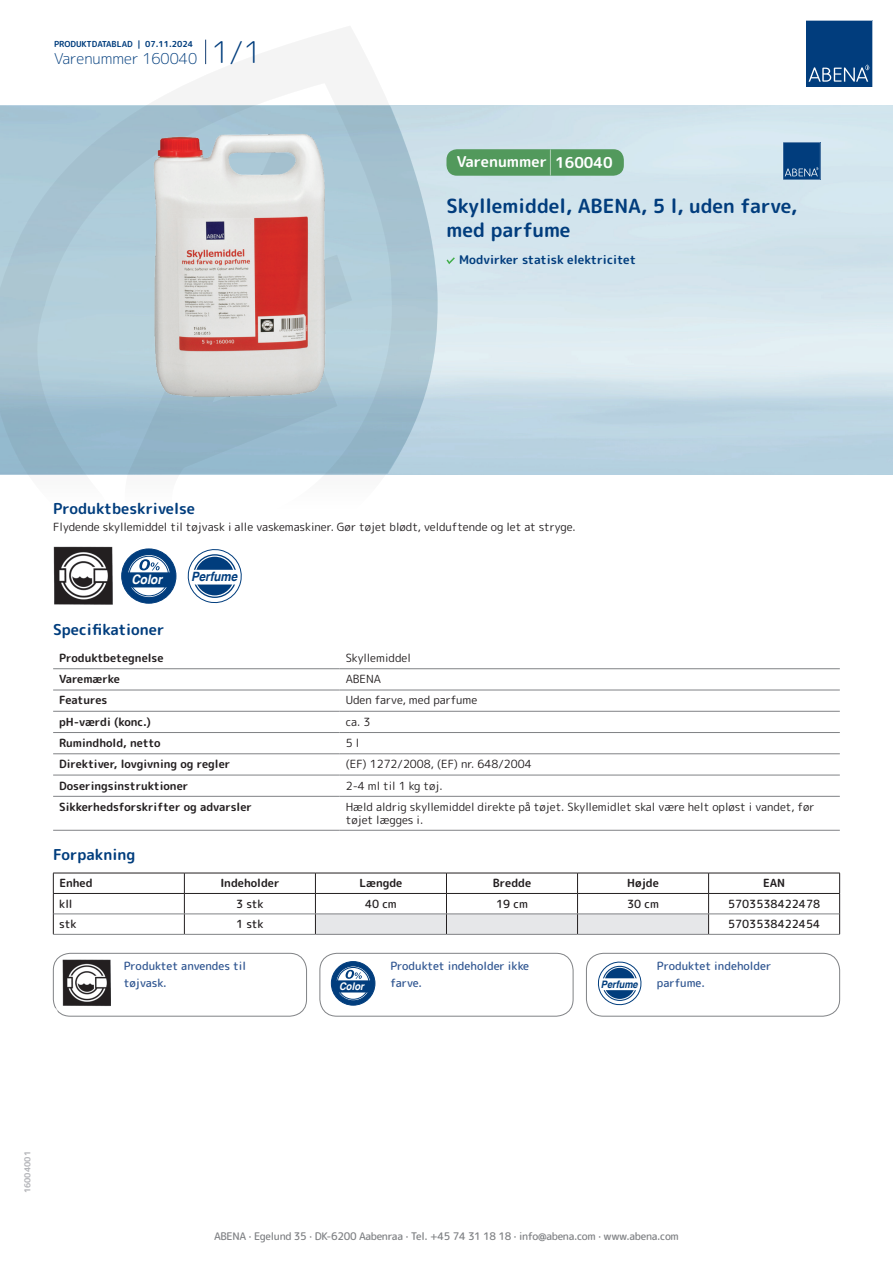
<style>
.page{position:relative;width:893px;height:1263px;background:#fff}
.page>*{position:absolute;margin:0;border:0;box-sizing:border-box;transform-origin:0 0}
.t1{font:700 19.5px/24px "Rounded Mplus 1 c";color:#013d7d}
.t2{font:700 15px "Rounded Mplus 1 c";color:#013d7d}
.t3{font:300 15px "Rounded Mplus 1 c";color:#013d7d}
.t4{font:700 15px "Rounded Mplus 1 c";color:#fff}
.t5{font:italic 700 13.05px "Helvetica";letter-spacing:-.005em;color:#fff;scale:.9 1}
.t6{font:italic 700 12.75px "Helvetica";letter-spacing:-.005em;color:#013d7d;scale:.9 1}
.t7{font:700 12px "Rounded Mplus 1 c";color:#013d7d}
.t8{font:11.25px/13.5px "Rounded Mplus 1 c";color:#231f20}
.t9{font:700 11.25px "Rounded Mplus 1 c";color:#231f20}
.t10{font:500 11.25px/16.5px "Rounded Mplus 1 c";color:#305691}
.t11{font:500 11.25px "Rounded Mplus 1 c";color:#231f20}
.t12{font:500 10.5px "Rounded Mplus 1 c";letter-spacing:-.03em;color:#808285}
.t13{font:italic 700 10.5px "Helvetica";letter-spacing:-.005em;color:#fff;scale:.9 1}
.t14{font:700 10.5px "Rounded Mplus 1 c";color:#fff}
.t15{font:italic 700 10.2px "Helvetica";letter-spacing:-.005em;color:#013d7d;scale:.9 1}
.t16{font:700 8.25px "Rounded Mplus 1 c";color:#013d7d}
.t17{font:700 8.25px "Rounded Mplus 1 c";color:#b2b3b7}
.s1{font-size:30px}
.s2{font-size:25.5px}
</style>
<div class="page">
<img style="left:439px;top:106px;width:454px;height:368px">
<svg style="left:0;top:26px;width:439px;height:579px"></svg>
<svg style="left:0;top:106px;width:438px;height:368px;background:#a6c4d3"></svg>
<svg style="left:205px;top:40px;width:1px;height:24px"></svg>
<svg style="left:806px;top:20px;width:67px;height:67px;background:#144b86"></svg>
<img style="left:147px;top:127px;width:184px;height:275px">
<img style="left:53px;top:547px;width:59px;height:58px">
<div style="left:122px;top:549px;width:54px;height:54px;background:#013d7d;border-radius:50%"></div>
<div style="left:121px;top:549px;width:55px;height:54px;border:1px solid #013d7d;border-radius:50%"></div>
<svg style="left:127px;top:554px;width:44px;height:44px"></svg>
<div style="left:127px;top:554px;width:44px;height:44px;border:1px solid #013d7d;border-radius:50%"></div>
<div style="left:129px;top:556px;width:40px;height:40px;border:1px solid #013d7d;border-radius:50%"></div>
<svg style="left:124px;top:559px;width:48px;height:28px"></svg>
<svg style="left:186px;top:547px;width:58px;height:58px"></svg>
<hr style="left:53px;top:668px;width:287px;height:1px;background:#808285">
<hr style="left:340px;top:668px;width:500px;height:1px;background:#808285">
<hr style="left:53px;top:690px;width:287px;height:1px;background:#808285">
<hr style="left:340px;top:690px;width:500px;height:1px;background:#808285">
<hr style="left:53px;top:711px;width:287px;height:1px;background:#808285">
<hr style="left:340px;top:711px;width:500px;height:1px;background:#808285">
<hr style="left:53px;top:732px;width:287px;height:1px;background:#808285">
<hr style="left:340px;top:732px;width:500px;height:1px;background:#808285">
<hr style="left:53px;top:753px;width:287px;height:1px;background:#808285">
<hr style="left:340px;top:753px;width:500px;height:1px;background:#808285">
<hr style="left:53px;top:775px;width:287px;height:1px;background:#808285">
<hr style="left:340px;top:775px;width:500px;height:1px;background:#808285">
<hr style="left:53px;top:796px;width:287px;height:1px;background:#808285">
<hr style="left:340px;top:796px;width:500px;height:1px;background:#808285">
<hr style="left:53px;top:830px;width:287px;height:1px;background:#808285">
<hr style="left:340px;top:830px;width:500px;height:1px;background:#808285">
<hr style="left:53px;top:873px;width:131px;height:1px;background:#231f20">
<hr style="left:184px;top:873px;width:131px;height:1px;background:#231f20">
<hr style="left:709px;top:873px;width:131px;height:1px;background:#231f20">
<hr style="left:53px;top:893px;width:131px;height:1px;background:#231f20">
<hr style="left:184px;top:893px;width:131px;height:1px;background:#231f20">
<hr style="left:709px;top:893px;width:131px;height:1px;background:#231f20">
<svg style="left:53px;top:873px;width:1px;height:61px"></svg>
<svg style="left:184px;top:873px;width:1px;height:61px"></svg>
<svg style="left:315px;top:873px;width:394px;height:61px"></svg>
<svg style="left:839px;top:873px;width:1px;height:61px"></svg>
<hr style="left:54px;top:914px;width:130px;height:1px;background:#808285">
<hr style="left:184px;top:914px;width:131px;height:1px;background:#808285">
<hr style="left:315px;top:914px;width:131px;height:1px;background:#808285">
<hr style="left:446px;top:914px;width:131px;height:1px;background:#808285">
<hr style="left:577px;top:914px;width:132px;height:1px;background:#808285">
<hr style="left:709px;top:914px;width:130px;height:1px;background:#808285">
<hr style="left:53px;top:934px;width:131px;height:1px;background:#808285">
<hr style="left:184px;top:934px;width:131px;height:1px;background:#808285">
<hr style="left:315px;top:934px;width:131px;height:1px;background:#808285">
<hr style="left:446px;top:934px;width:131px;height:1px;background:#808285">
<hr style="left:577px;top:934px;width:132px;height:1px;background:#808285">
<hr style="left:709px;top:934px;width:131px;height:1px;background:#808285">
<img style="left:63px;top:960px;width:47px;height:46px">
<div style="left:53px;top:953px;width:254px;height:63px;border:1px solid #808285;border-radius:17px"></div>
<div style="left:331px;top:961px;width:44px;height:44px;background:#013d7d;border-radius:50%"></div>
<div style="left:331px;top:961px;width:44px;height:44px;border:1px solid #013d7d;border-radius:50%"></div>
<svg style="left:336px;top:966px;width:35px;height:35px"></svg>
<div style="left:335px;top:965px;width:36px;height:36px;border:1px solid #013d7d;border-radius:50%"></div>
<div style="left:337px;top:967px;width:32px;height:32px;border:1px solid #013d7d;border-radius:50%"></div>
<svg style="left:333px;top:970px;width:39px;height:22px"></svg>
<div style="left:320px;top:953px;width:253px;height:63px;border:1px solid #808285;border-radius:17px"></div>
<svg style="left:597px;top:961px;width:45px;height:45px"></svg>
<div style="left:586px;top:953px;width:254px;height:63px;border:1px solid #808285;border-radius:17px"></div>
<svg style="left:446px;top:257px;width:9px;height:7px"></svg>
<div style="left:446px;top:149px;width:178px;height:27px;background:#52995c;border-radius:10px"></div>
<svg style="left:783px;top:142px;width:37px;height:38px"></svg>
<p class="t16" style="left:54px;top:38px;width:141px">PRODUKTDATABLAD | 07.11.2024</p>
<h2 class="t3" style="left:54px;top:48px;width:209px">Varenummer 160040 <span class="s1">1/1</span></h2>
<h2 class="t4" style="left:457px;top:151px;width:157px">Varenummer <span class="s2">|</span> 160040</h2>
<h1 class="t1" style="left:446px;top:194px;width:352px">Skyllemiddel, ABENA, 5 l, uden farve, med parfume</h1>
<p class="t7" style="left:459px;top:251px;width:178px">Modvirker statisk elektricitet</p>
<h2 class="t2" style="left:53px;top:498px;width:143px">Produktbeskrivelse</h2>
<p class="t8" style="left:53px;top:520px;width:524px">Flydende skyllemiddel til tøjvask i alle vaskemaskiner. Gør tøjet blødt, velduftende og let at stryge.</p>
<p class="t5" style="left:131px;top:569px;width:36px">Color</p>
<p class="t6" style="left:191px;top:566px;width:53px">Perfume</p>
<h2 class="t2" style="left:53px;top:619px;width:113px">Specifikationer</h2>
<p class="t9" style="left:59px;top:650px;width:106px">Produktbetegnelse</p>
<p class="t8" style="left:346px;top:651px;width:67px">Skyllemiddel</p>
<p class="t9" style="left:59px;top:671px;width:62px">Varemærke</p>
<p class="t8" style="left:346px;top:672px;width:37px">ABENA</p>
<p class="t9" style="left:59px;top:692px;width:50px">Features</p>
<p class="t8" style="left:346px;top:693px;width:133px">Uden farve, med parfume</p>
<p class="t9" style="left:59px;top:714px;width:93px">pH-værdi (konc.)</p>
<p class="t8" style="left:346px;top:715px;width:26px">ca. 3</p>
<p class="t9" style="left:59px;top:735px;width:103px">Rumindhold, netto</p>
<p class="t8" style="left:346px;top:736px;width:15px">5 l</p>
<p class="t9" style="left:59px;top:756px;width:173px">Direktiver, lovgivning og regler</p>
<p class="t8" style="left:346px;top:757px;width:188px">(EF) 1272/2008, (EF) nr. 648/2004</p>
<p class="t9" style="left:59px;top:777px;width:131px">Doseringsinstruktioner</p>
<p class="t8" style="left:346px;top:779px;width:99px">2-4 ml til 1 kg tøj.</p>
<p class="t9" style="left:59px;top:799px;width:194px">Sikkerhedsforskrifter og advarsler</p>
<p class="t8" style="left:346px;top:800px;width:470px">Hæld aldrig skyllemiddel direkte på tøjet. Skyllemidlet skal være helt opløst i vandet, før tøjet lægges i.</p>
<h2 class="t2" style="left:53px;top:844px;width:84px">Forpakning</h2>
<p class="t9" style="left:59px;top:875px;width:35px">Enhed</p>
<p class="t9" style="left:220px;top:875px;width:61px">Indeholder</p>
<p class="t9" style="left:359px;top:875px;width:44px">Længde</p>
<p class="t9" style="left:493px;top:875px;width:40px">Bredde</p>
<p class="t9" style="left:627px;top:875px;width:33px">Højde</p>
<p class="t9" style="left:763px;top:875px;width:24px">EAN</p>
<p class="t11" style="left:59px;top:896px;width:15px">kll</p>
<p class="t11" style="left:236px;top:896px;width:29px">3 stk</p>
<p class="t11" style="left:365px;top:896px;width:33px">40 cm</p>
<p class="t11" style="left:496px;top:896px;width:33px">19 cm</p>
<p class="t11" style="left:627px;top:896px;width:33px">30 cm</p>
<p class="t11" style="left:728px;top:896px;width:94px">5703538422478</p>
<p class="t11" style="left:59px;top:916px;width:19px">stk</p>
<p class="t11" style="left:236px;top:916px;width:29px">1 stk</p>
<p class="t11" style="left:728px;top:916px;width:94px">5703538422454</p>
<p class="t10" style="left:124px;top:958px;width:124px">Produktet anvendes til tøjvask.</p>
<p class="t10" style="left:390px;top:958px;width:140px">Produktet indeholder ikke</p>
<p class="t10" style="left:657px;top:958px;width:116px">Produktet indeholder</p>
<p class="t13" style="left:339px;top:977px;width:29px">Color</p>
<p class="t10" style="left:390px;top:974px;width:33px">farve.</p>
<p class="t15" style="left:601px;top:976px;width:42px">Perfume</p>
<p class="t10" style="left:657px;top:974px;width:50px">parfume.</p>
<p class="t14" style="left:53px;top:1005px;width:7px">*</p>
<p class="t17" style="left:22px;top:1193px;width:44px;rotate:-90deg">16004001</p>
<p class="t12" style="left:214px;top:1229px;width:466px">ABENA · Egelund 35 · DK-6200 Aabenraa · Tel. +45 74 31 18 18 · info@abena.com · www.abena.com</p>
</div>
